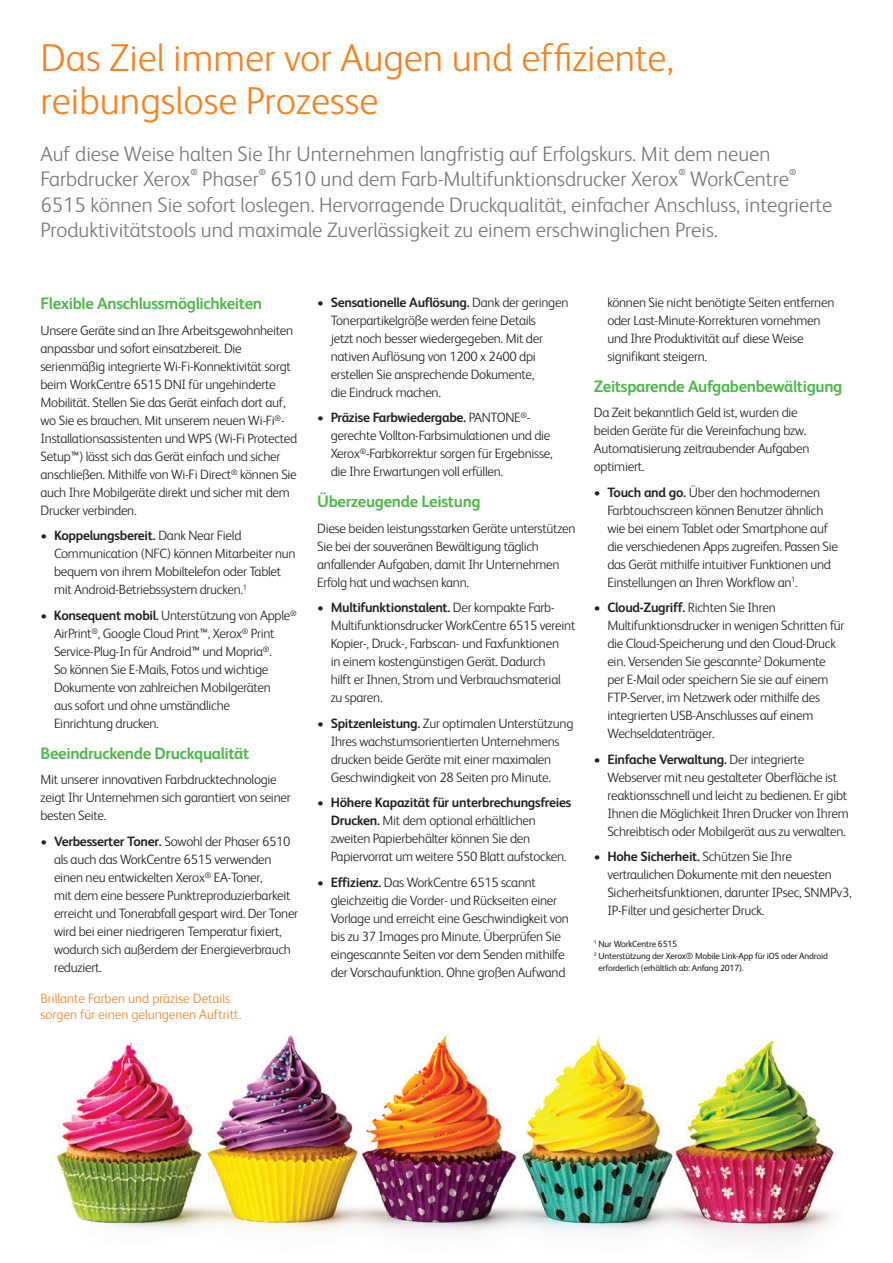
<style>
.page{position:relative;width:893px;height:1263px;background:#fff}
.page>*{position:absolute;margin:0;border:0;box-sizing:border-box;transform-origin:0 0}
.t1{font:300 39px/43.5px "Xerox Sans";color:#f58220}
.t2{font:300 21px/25.5px "Xerox Sans";color:#76787b}
.t3{font:700 16.5px "Xerox Sans";letter-spacing:-.02em;color:#4cb848}
.t4{font:300 13.5px/18px "Xerox Sans";letter-spacing:-.02em;color:#231f20}
.t5{font:300 13.5px/16.5px "Xerox Sans";color:#f58220}
.t6{font:9px "Xerox Sans";letter-spacing:-.02em;color:#231f20}
.t7{font:700 8.7px "Xerox Sans";color:#76787b}
.s1{font-weight:400}
.s2{font-weight:700}
</style>
<div class="page">
<img style="left:56px;top:1034px;width:779px;height:206px">
<h1 class="t1" style="left:40px;top:34px;width:635px">Das Ziel immer vor Augen und effiziente, reibungslose Prozesse</h1>
<h2 class="t2" style="left:40px;top:140px;width:731px">Auf diese Weise halten Sie Ihr Unternehmen langfristig auf Erfolgskurs. Mit dem neuen<br>Farbdrucker Xerox</h2>
<p class="t7" style="left:191px;top:166px;width:9px">®</p>
<h2 class="t2" style="left:202px;top:165px;width:58px">Phaser</h2>
<p class="t7" style="left:259px;top:166px;width:9px">®</p>
<h2 class="t2" style="left:271px;top:165px;width:409px">6510 und dem Farb-Multifunktionsdrucker Xerox</h2>
<p class="t7" style="left:678px;top:166px;width:9px">®</p>
<h2 class="t2" style="left:690px;top:165px;width:100px">WorkCentre</h2>
<p class="t7" style="left:789px;top:166px;width:9px">®</p>
<h2 class="t2" style="left:41px;top:191px;width:793px">6515 können Sie sofort loslegen. Hervorragende Druckqualität, einfacher Anschluss, integrierte<br>Produktivitätstools und maximale Zuverlässigkeit zu einem erschwinglichen Preis.</h2>
<p class="t3" style="left:40px;top:292px;width:223px">Flexible Anschlussmöglichkeiten</p>
<p class="t4" style="left:40px;top:320px;width:258px">Unsere Geräte sind an Ihre Arbeitsgewohnheiten anpassbar und sofort einsatzbereit. Die serienmäßig integrierte Wi-Fi-Konnektivität sorgt beim WorkCentre 6515 DNI für ungehinderte Mobilität. Stellen Sie das Gerät einfach dort auf, wo Sie es brauchen. Mit unserem neuen Wi-Fi<sup>®</sup>- Installationsassistenten und WPS (Wi-Fi Protected Setup<span class="s1">™</span>) lässt sich das Gerät einfach und sicher anschließen. Mithilfe von Wi-Fi Direct<sup>®</sup> können Sie auch Ihre Mobilgeräte direkt und sicher mit dem Drucker verbinden.</p>
<p class="t4" style="left:54px;top:526px;width:243px;text-indent:-14px">• <span class="s2">Koppelungsbereit.</span> Dank Near Field Communication (NFC) können Mitarbeiter nun bequem von ihrem Mobiltelefon oder Tablet mit Android-Betriebssystem drucken.<sup>1</sup></p>
<p class="t4" style="left:54px;top:605px;width:244px;text-indent:-14px">• <span class="s2">Konsequent mobil.</span> Unterstützung von Apple<sup>® </sup>AirPrint<sup>®</sup>, Google Cloud Print<span class="s1">™</span>, Xerox<sup>®</sup> Print Service-Plug-In für Android<span class="s1">™</span> und Mopria<sup>®</sup>.<br>So können Sie E-Mails, Fotos und wichtige Dokumente von zahlreichen Mobilgeräten<br>aus sofort und ohne umständliche<br>Einrichtung drucken.</p>
<p class="t3" style="left:40px;top:742px;width:210px">Beeindruckende Druckqualität</p>
<p class="t4" style="left:40px;top:770px;width:252px">Mit unserer innovativen Farbdrucktechnologie zeigt Ihr Unternehmen sich garantiert von seiner besten Seite.</p>
<p class="t4" style="left:54px;top:831px;width:246px;text-indent:-13px">• <span class="s2">Verbesserter Toner.</span> Sowohl der Phaser 6510 als auch das WorkCentre 6515 verwenden einen neu entwickelten Xerox<sup>®</sup> EA-Toner,<br>mit dem eine bessere Punktreproduzierbarkeit erreicht und Tonerabfall gespart wird. Der Toner wird bei einer niedrigeren Temperatur fixiert, wodurch sich außerdem der Energieverbrauch reduziert.</p>
<p class="t5" style="left:40px;top:989px;width:202px">Brillante Farben und präzise Details sorgen für einen gelungenen Auftritt.</p>
<p class="t4" style="left:331px;top:292px;width:239px;text-indent:-14px">• <span class="s2">Sensationelle Auflösung.</span> Dank der geringen Tonerpartikelgröße werden feine Details<br>jetzt noch besser wiedergegeben. Mit der nativen Auflösung von 1200 x 2400 dpi erstellen Sie ansprechende Dokumente,<br>die Eindruck machen.</p>
<p class="t4" style="left:331px;top:408px;width:224px;text-indent:-13px">• <span class="s2">Präzise Farbwiedergabe.</span> PANTONE<sup>®</sup>- gerechte Vollton-Farbsimulationen und die Xerox<sup>®</sup>-Farbkorrektur sorgen für Ergebnisse, die Ihre Erwartungen voll erfüllen.</p>
<p class="t3" style="left:317px;top:490px;width:165px">Überzeugende Leistung</p>
<p class="t4" style="left:317px;top:518px;width:260px">Diese beiden leistungsstarken Geräte unterstützen Sie bei der souveränen Bewältigung täglich anfallender Aufgaben, damit Ihr Unternehmen Erfolg hat und wachsen kann.</p>
<p class="t4" style="left:331px;top:598px;width:246px;text-indent:-14px">• <span class="s2">Multifunktionstalent.</span> Der kompakte Farb-Multifunktionsdrucker WorkCentre 6515 vereint Kopier-, Druck-, Farbscan- und Faxfunktionen<br>in einem kostengünstigen Gerät. Dadurch<br>hilft er Ihnen, Strom und Verbrauchsmaterial zu sparen.</p>
<p class="t4" style="left:331px;top:714px;width:244px;text-indent:-14px">• <span class="s2">Spitzenleistung.</span> Zur optimalen Unterstützung Ihres wachstumsorientierten Unternehmens drucken beide Geräte mit einer maximalen Geschwindigkeit von 28 Seiten pro Minute.</p>
<p class="t4" style="left:331px;top:793px;width:242px;text-indent:-14px">• <span class="s2">Höhere Kapazität für unterbrechungsfreies Drucken.</span> Mit dem optional erhältlichen zweiten Papierbehälter können Sie den Papiervorrat um weitere 550 Blatt aufstocken.</p>
<p class="t4" style="left:331px;top:873px;width:240px;text-indent:-14px">• <span class="s2">Effizienz.</span> Das WorkCentre 6515 scannt gleichzeitig die Vorder- und Rückseiten einer Vorlage und erreicht eine Geschwindigkeit von bis zu 37 Images pro Minute. Überprüfen Sie eingescannte Seiten vor dem Senden mithilfe der Vorschaufunktion. Ohne großen Aufwand</p>
<p class="t4" style="left:607px;top:292px;width:229px">können Sie nicht benötigte Seiten entfernen oder Last-Minute-Korrekturen vornehmen und Ihre Produktivität auf diese Weise signifikant steigern.</p>
<p class="t3" style="left:594px;top:375px;width:250px">Zeitsparende Aufgabenbewältigung</p>
<p class="t4" style="left:594px;top:403px;width:217px">Da Zeit bekanntlich Geld ist, wurden die beiden Geräte für die Vereinfachung bzw.<br>Automatisierung zeitraubender Aufgaben optimiert.</p>
<p class="t4" style="left:607px;top:482px;width:232px;text-indent:-14px">• <span class="s2">Touch and go.</span> Über den hochmodernen Farbtouchscreen können Benutzer ähnlich wie bei einem Tablet oder Smartphone auf die verschiedenen Apps zugreifen. Passen Sie das Gerät mithilfe intuitiver Funktionen und Einstellungen an Ihren Workflow an<sup>1</sup>.</p>
<p class="t4" style="left:607px;top:598px;width:239px;text-indent:-14px">• <span class="s2">Cloud-Zugriff.</span> Richten Sie Ihren Multifunktionsdrucker in wenigen Schritten für die Cloud-Speicherung und den Cloud-Druck ein. Versenden Sie gescannte<sup>2</sup> Dokumente per E-Mail oder speichern Sie sie auf einem FTP-Server, im Netzwerk oder mithilfe des integrierten USB-Anschlusses auf einem Wechseldatenträger.</p>
<p class="t4" style="left:607px;top:750px;width:243px;text-indent:-14px">• <span class="s2">Einfache Verwaltung.</span> Der integrierte Webserver mit neu gestalteter Oberfläche ist reaktionsschnell und leicht zu bedienen. Er gibt Ihnen die Möglichkeit Ihren Drucker von Ihrem Schreibtisch oder Mobilgerät aus zu verwalten.</p>
<p class="t4" style="left:607px;top:847px;width:246px;text-indent:-14px">• <span class="s2">Hohe Sicherheit.</span> Schützen Sie Ihre vertraulichen Dokumente mit den neuesten Sicherheitsfunktionen, darunter IPsec, SNMPv3, IP-Filter und gesicherter Druck.</p>
<p class="t6" style="left:594px;top:938px;width:85px"><sup>1</sup> Nur WorkCentre 6515</p>
<p class="t6" style="left:594px;top:950px;width:236px"><sup>2</sup> Unterstützung der Xerox® Mobile Link-App für iOS oder Android</p>
<p class="t6" style="left:598px;top:962px;width:147px">erforderlich (erhältlich ab: Anfang 2017).</p>
</div>
